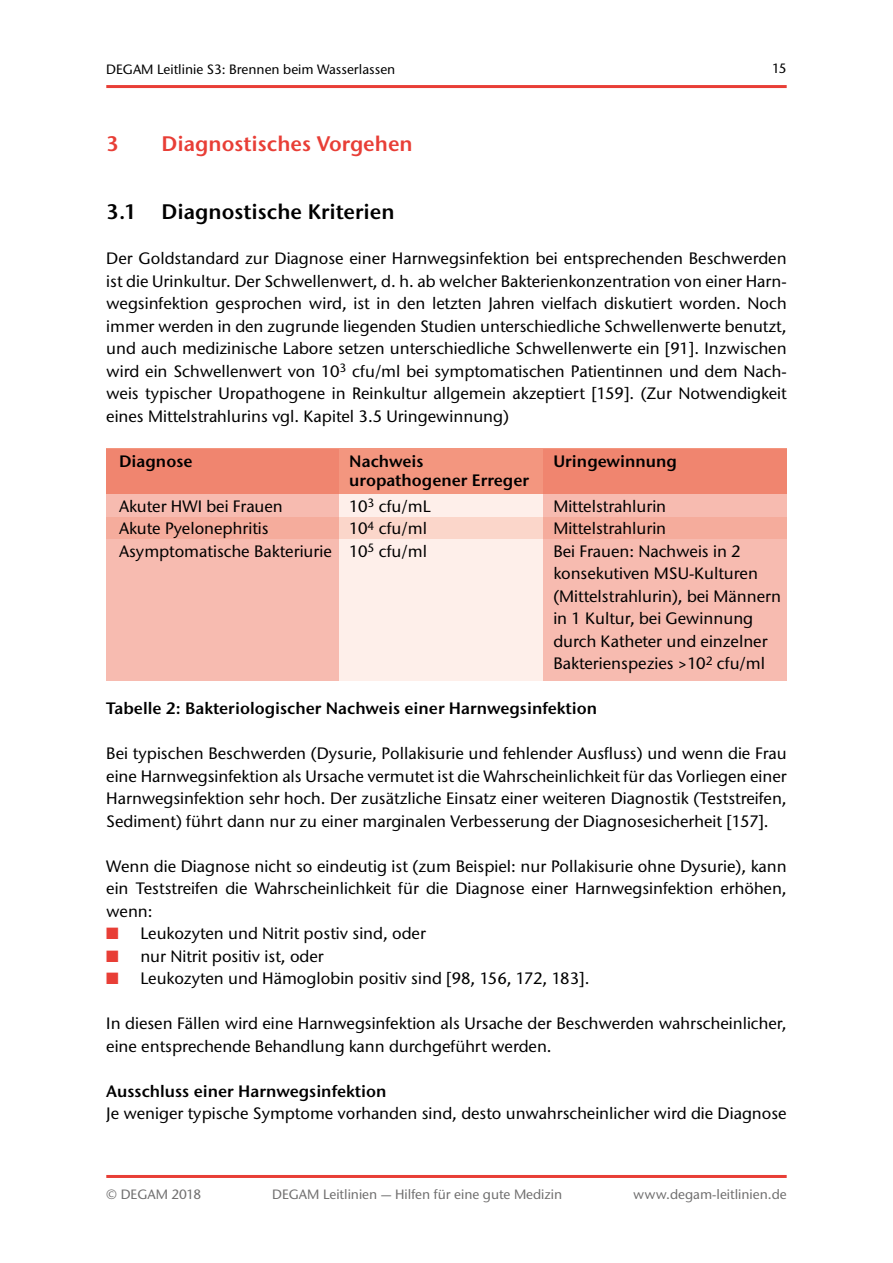
<style>
.page{position:relative;width:893px;height:1263px;background:#fff}
.page>*{position:absolute;margin:0;border:0;box-sizing:border-box;transform-origin:0 0}
.t1{font:600 21px "Stone Sans ITC Pro";color:#000}
.t2{font:600 21px "Stone Sans ITC Pro";color:#e83e36}
.t3{font:500 16.5px/22.5px "Stone Sans ITC Std";color:#000;text-align:justify}
.t4{font:600 16.5px "Stone Sans ITC Pro";color:#000}
.t5{font:500 13.5px "Stone Sans ITC Std";color:#706f6f}
.t6{font:500 13.5px "Stone Sans ITC Std";color:#000}
.s1{color:#e83e36}
</style>
<div class="page">
<div style="left:106px;top:449px;width:681px;height:45px;background:#f3967f"></div>
<div style="left:106px;top:516px;width:681px;height:23px;background:#fbd6ca"></div>
<div style="left:106px;top:494px;width:681px;height:22px;background:#feefea"></div>
<div style="left:106px;top:539px;width:681px;height:141px;background:#feefea"></div>
<svg style="left:106px;top:449px;width:233px;height:231px;background:#f5afa1"></svg>
<svg style="left:543px;top:449px;width:244px;height:231px;background:#f5afa1"></svg>
<hr style="left:106px;top:85px;width:681px;height:3px;background:#e83e36">
<hr style="left:106px;top:1175px;width:681px;height:3px;background:#e83e36">
<p class="t6" style="left:106px;top:61px;width:291px">DEGAM Leitlinie S3: Brennen beim Wasserlassen</p>
<p class="t2" style="left:106px;top:131px;width:14px">3</p>
<p class="t2" style="left:162px;top:131px;width:253px">Diagnostisches Vorgehen</p>
<p class="t6" style="left:772px;top:60px;width:16px">15</p>
<p class="t1" style="left:106px;top:198px;width:290px">3.1 Diagnostische Kriterien</p>
<p class="t3" style="left:106px;top:247px;width:682px">Der Goldstandard zur Diagnose einer Harnwegsinfektion bei entsprechenden Beschwerden ist die Urinkultur. Der Schwellenwert, d. h. ab welcher Bakterienkonzentration von einer Harn&shy;wegsinfektion gesprochen wird, ist in den letzten Jahren vielfach diskutiert worden. Noch immer werden in den zugrunde liegenden Studien unterschiedliche Schwellenwerte benutzt, und auch medizinische Labore setzen unterschiedliche Schwellenwerte ein [91]. Inzwischen wird ein Schwellenwert von 10<sup>3</sup> cfu/ml bei symptomatischen Patientinnen und dem Nach&shy;weis typischer Uropathogene in Reinkultur allgemein akzeptiert [159]. (Zur Notwendigkeit eines Mittelstrahlurins vgl. Kapitel 3.5 Uringewinnung)</p>
<p class="t4" style="left:119px;top:450px;width:75px">Diagnose</p>
<p class="t4" style="left:349px;top:450px;width:76px">Nachweis</p>
<p class="t4" style="left:553px;top:450px;width:125px">Uringewinnung</p>
<p class="t4" style="left:349px;top:470px;width:181px">uropathogener Erreger</p>
<p class="t3" style="left:119px;top:494px;width:165px">Akuter HWI bei Frauen</p>
<p class="t3" style="left:349px;top:494px;width:83px">10<sup>3</sup> cfu/mL</p>
<p class="t3" style="left:553px;top:494px;width:114px">Mittelstrahlurin</p>
<p class="t3" style="left:119px;top:517px;width:151px">Akute Pyelonephritis</p>
<p class="t3" style="left:349px;top:517px;width:79px">10<sup>4</sup> cfu/ml</p>
<p class="t3" style="left:553px;top:517px;width:114px">Mittelstrahlurin</p>
<p class="t3" style="left:119px;top:539px;width:309px">Asymptomatische Bakteriurie 10<sup>5</sup> cfu/ml</p>
<p class="t3" style="left:553px;top:539px;width:229px;text-align:left">Bei Frauen: Nachweis in 2 konsekutiven MSU-Kulturen (Mittelstrahlurin), bei Männern in 1 Kultur, bei Gewinnung durch Katheter und einzelner<br>Bakterienspezies &gt;10<sup>2</sup> cfu/ml</p>
<p class="t4" style="left:106px;top:698px;width:492px">Tabelle 2: Bakteriologischer Nachweis einer Harnwegsinfektion</p>
<p class="t3" style="left:106px;top:742px;width:682px">Bei typischen Beschwerden (Dysurie, Pollakisurie und fehlender Ausfluss) und wenn die Frau eine Harnwegsinfektion als Ursache vermutet ist die Wahrscheinlichkeit für das Vorliegen einer Harnwegsinfektion sehr hoch. Der zusätzliche Einsatz einer weiteren Diagnostik (Teststreifen, Sediment) führt dann nur zu einer marginalen Verbesserung der Diagnosesicherheit [157].</p>
<p class="t3" style="left:106px;top:854px;width:682px">Wenn die Diagnose nicht so eindeutig ist (zum Beispiel: nur Pollakisurie ohne Dysurie), kann ein Teststreifen die Wahrscheinlichkeit für die Diagnose einer Harnwegsinfektion erhöhen, wenn:</p>
<p class="t3" style="left:106px;top:922px;width:321px"><span class="s1">■</span> Leukozyten und Nitrit postiv sind, oder</p>
<p class="t3" style="left:106px;top:944px;width:219px"><span class="s1">■</span> nur Nitrit positiv ist, oder</p>
<p class="t3" style="left:106px;top:967px;width:485px"><span class="s1">■</span> Leukozyten und Hämoglobin positiv sind [98, 156, 172, 183].</p>
<p class="t3" style="left:106px;top:1012px;width:682px">In diesen Fällen wird eine Harnwegsinfektion als Ursache der Beschwerden wahrscheinlicher, eine entsprechende Behandlung kann durchgeführt werden.</p>
<p class="t4" style="left:106px;top:1080px;width:282px">Ausschluss einer Harnwegsinfektion</p>
<p class="t3" style="left:106px;top:1102px;width:682px">Je weniger typische Symptome vorhanden sind, desto unwahrscheinlicher wird die Diagnose</p>
<p class="t5" style="left:106px;top:1186px;width:97px">© DEGAM 2018</p>
<p class="t5" style="left:272px;top:1186px;width:292px">DEGAM Leitlinien — Hilfen für eine gute Medizin</p>
<p class="t5" style="left:633px;top:1186px;width:155px">www.degam-leitlinien.de</p>
</div>
